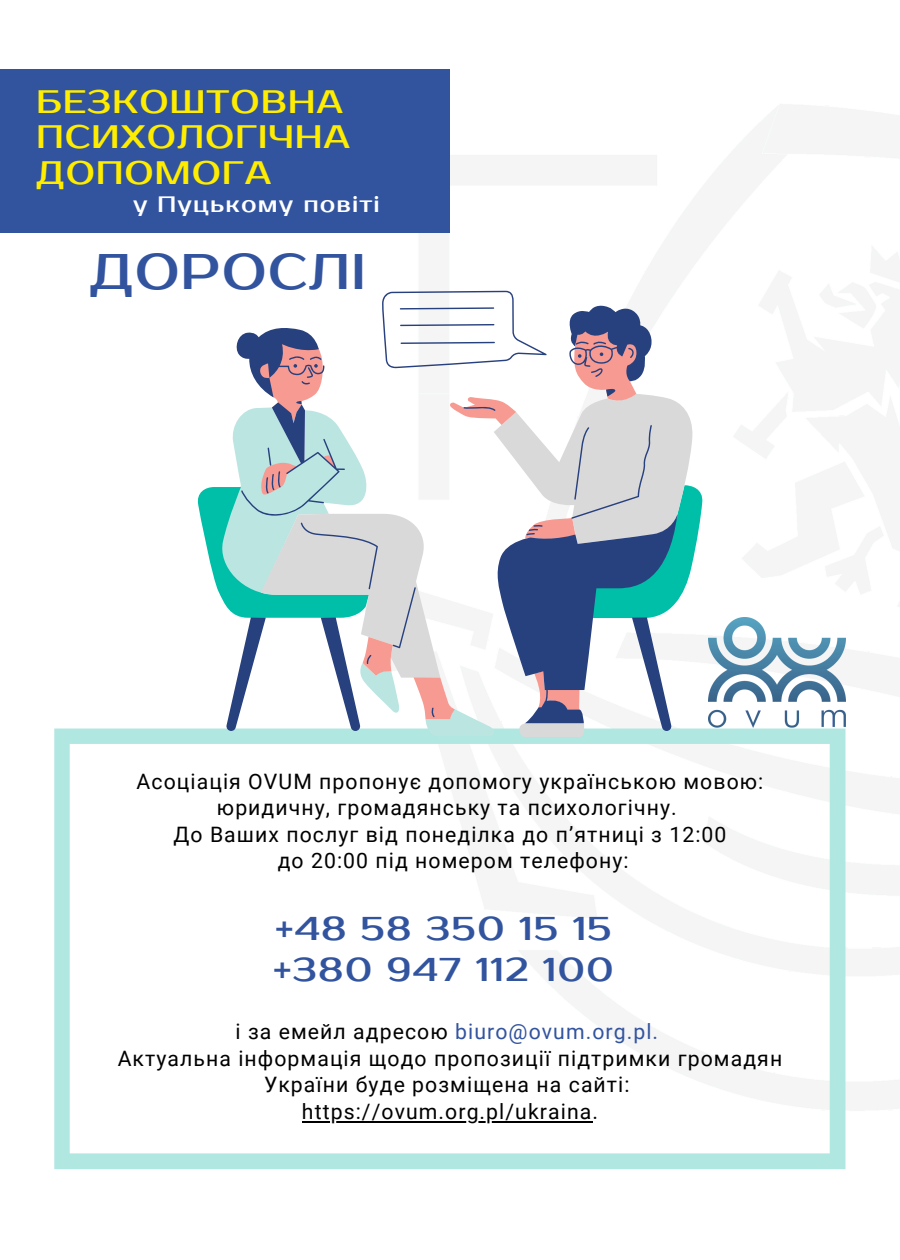
<style>
.page{position:relative;width:900px;height:1260px;background:#fff}
.page>*{position:absolute;margin:0;border:0;box-sizing:border-box;transform-origin:0 0}
.t1{font:50px "Prosto One";letter-spacing:.025em;color:#32549f}
.t2{font:33px "Prosto One";letter-spacing:.05em;color:#32549f}
.t3{font:32.5px/35.5px "Prosto One";letter-spacing:.035em;color:#ffed00}
.t4{font:22.25px "Prosto One";letter-spacing:.05em;color:#fff}
.t5{font:21.25px/26.2px "Roboto";letter-spacing:.05em;color:#000;text-align:center}
.t6{font:21.25px "Roboto";letter-spacing:.05em;color:#32549f}
.s1{color:#000}
</style>
<div class="page">
<img style="left:354px;top:104px;width:546px;height:1066px">
<svg style="left:54px;top:729px;width:791px;height:440px"></svg>
<img style="left:709px;top:617px;width:137px;height:111px">
<hr style="left:302px;top:1121px;width:290px;height:1px;background:#000">
<div style="left:0;top:69px;width:450px;height:163px;background:#32549f"></div>
<svg style="left:197px;top:485px;width:507px;height:133px"></svg>
<svg style="left:261px;top:394px;width:432px;height:343px"></svg>
<svg style="left:226px;top:291px;width:451px;height:440px"></svg>
<p class="t3" style="left:36px;top:85px;width:315px">БЕЗКОШТОВНА<br>ПСИХОЛОГІЧНА<br>ДОПОМОГА</p>
<p class="t4" style="left:133px;top:191px;width:248px">у Пуцькому повіті</p>
<p class="t1" style="left:90px;top:242px;width:277px">ДОРОСЛІ</p>
<p class="t5" style="left:137px;top:769px;width:628px">Асоціація OVUM пропонує допомогу українською мовою: юридичну, громадянську та психологічну.</p>
<p class="t5" style="left:173px;top:821px;width:555px">До Ваших послуг від понеділка до п’ятниці з 12:00</p>
<p class="t5" style="left:278px;top:847px;width:352px">до 20:00 під номером телефону:</p>
<p class="t2" style="left:275px;top:909px;width:338px">+48 58 350 15 15</p>
<p class="t2" style="left:273px;top:950px;width:342px">+380 947 112 100</p>
<p class="t6" style="left:235px;top:1020px;width:424px"><span class="s1">і за емейл адресою</span> biuro@ovum.org.pl.</p>
<p class="t5" style="left:118px;top:1045px;width:666px">Актуальна інформація щодо пропозиції підтримки громадян<br>України буде розміщена на сайті:</p>
<p class="t5" style="left:302px;top:1099px;width:298px">https://ovum.org.pl/ukraina.</p>
</div>
